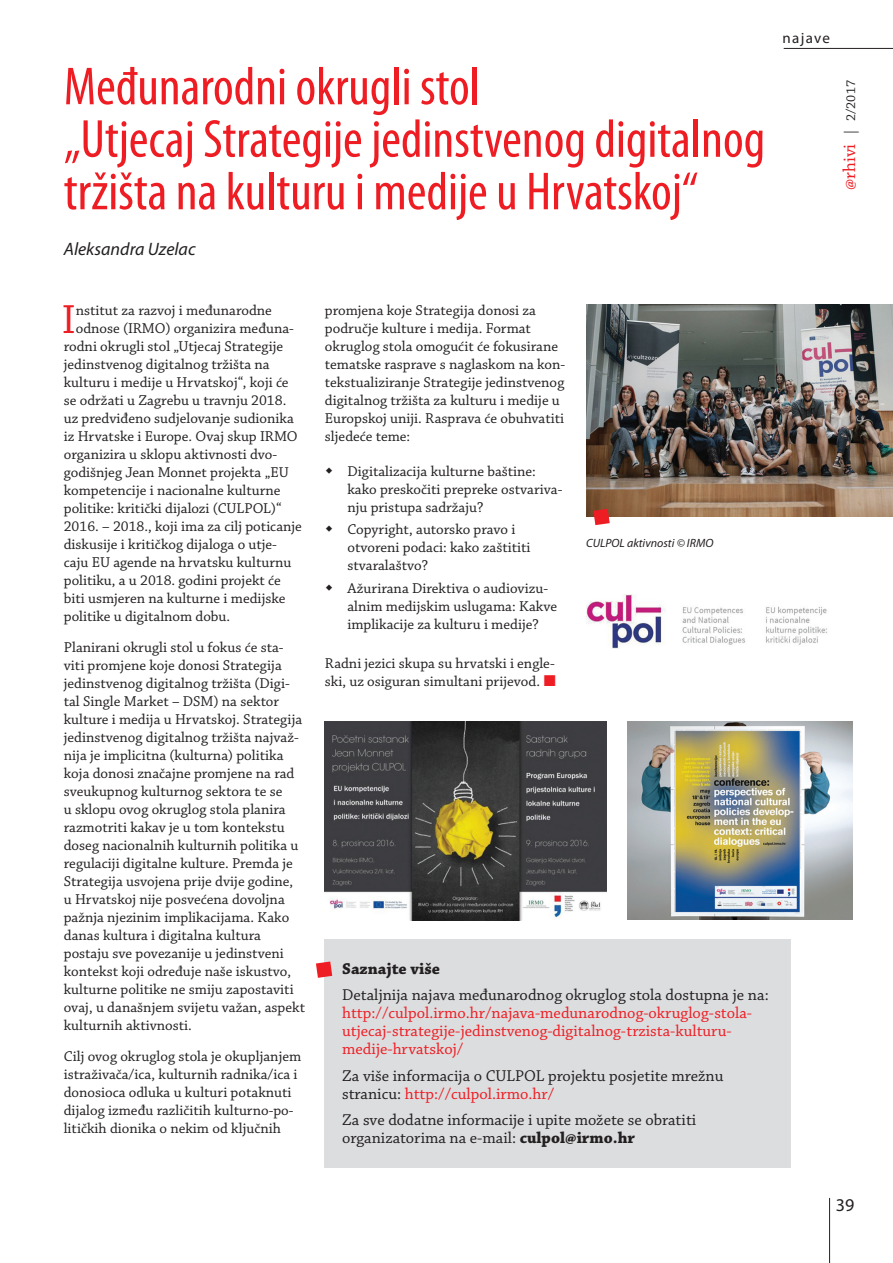
<style>
.page{position:relative;width:893px;height:1263px;background:#fff}
.page>*{position:absolute;margin:0;border:0;box-sizing:border-box;transform-origin:0 0}
.t1{font:condensed 54px/52.5px "Myriad Pro";color:#ee1d23}
.t2{font:42.75px "Chaparral Pro";color:#ee1d23}
.t3{font:italic 18px "Myriad Pro";color:#231f20}
.t4{font:18px "Chaparral Pro";color:#ee1d23}
.t5{font:18px "Myriad Pro";color:#231f20}
.t6{font:16.5px/18px "Chaparral Pro";color:#231f20}
.t7{font:16.5px/18px "Chaparral Pro";color:#ee1d23}
.t8{font:700 16.5px "Chaparral Pro";color:#231f20}
.t9{font:15px/18px "Chaparral Pro";color:#231f20}
.t10{font:15px "Myriad Pro";letter-spacing:.09em;color:#231f20}
.t11{font:italic 12px "Myriad Pro";color:#231f20}
.s1{font-size:15px;color:#231f20}
.s2{font-size:13.5px;color:#231f20}
.s3{color:#ee1d23}
.s4{font-weight:700}
</style>
<div class="page">
<div style="left:324px;top:940px;width:467px;height:228px;background:#dcdddf"></div>
<svg style="left:316px;top:961px;width:16px;height:17px"></svg>
<img style="left:586px;top:595px;width:241px;height:54px">
<img style="left:325px;top:721px;width:282px;height:200px">
<img style="left:586px;top:304px;width:307px;height:213px">
<svg style="left:593px;top:509px;width:17px;height:16px"></svg>
<img style="left:628px;top:721px;width:225px;height:199px">
<hr style="left:829px;top:1198px;width:1px;height:65px;background:#231f20">
<hr style="left:784px;top:48px;width:109px;height:1px;background:#231f20">
<h1 class="t1" style="left:64px;top:60px;width:703px">Međunarodni okrugli stol<br>„Utjecaj Strategije jedinstvenog digitalnog tržišta na kulturu i medije u Hrvatskoj“</h1>
<p class="t3" style="left:64px;top:237px;width:133px">Aleksandra Uzelac</p>
<p class="t10" style="left:782px;top:29px;width:49px">najave</p>
<p class="t4" style="left:840px;top:190px;width:111px;rotate:-90deg">@rhivi <span class="s1">|</span> <span class="s2">2/2017</span></p>
<h2 class="t2" style="left:62px;top:296px;width:15px">I</h2>
<p class="t9" style="left:76px;top:302px;width:198px">nstitut za razvoj i međunarodne</p>
<p class="t9" style="left:76px;top:320px;width:220px">odnose (IRMO) organizira međuna-</p>
<p class="t9" style="left:64px;top:338px;width:221px">rodni okrugli stol „Utjecaj Strategije</p>
<p class="t9" style="left:64px;top:356px;width:207px">jedinstvenog digitalnog tržišta na</p>
<p class="t9" style="left:64px;top:374px;width:226px">kulturu i medije u Hrvatskoj“, koji će</p>
<p class="t9" style="left:64px;top:392px;width:224px">se održati u Zagrebu u travnju 2018.</p>
<p class="t9" style="left:64px;top:410px;width:232px">uz predviđeno sudjelovanje sudionika</p>
<p class="t9" style="left:64px;top:428px;width:235px">iz Hrvatske i Europe. Ovaj skup IRMO</p>
<p class="t9" style="left:64px;top:446px;width:215px">organizira u sklopu aktivnosti dvo-</p>
<p class="t9" style="left:64px;top:464px;width:227px">godišnjeg Jean Monnet projekta „EU</p>
<p class="t9" style="left:64px;top:482px;width:218px">kompetencije i nacionalne kulturne</p>
<p class="t9" style="left:64px;top:500px;width:219px">politike: kritički dijalozi (CULPOL)“</p>
<p class="t9" style="left:64px;top:518px;width:240px">2016. – 2018., koji ima za cilj poticanje</p>
<p class="t9" style="left:64px;top:536px;width:215px">diskusije i kritičkog dijaloga o utje-</p>
<p class="t9" style="left:64px;top:554px;width:229px">caju EU agende na hrvatsku kulturnu</p>
<p class="t9" style="left:64px;top:572px;width:219px">politiku, a u 2018. godini projekt će</p>
<p class="t9" style="left:64px;top:590px;width:223px">biti usmjeren na kulturne i medijske</p>
<p class="t9" style="left:64px;top:608px;width:168px">politike u digitalnom dobu.</p>
<p class="t9" style="left:64px;top:639px;width:243px">Planirani okrugli stol u fokus će sta&shy;viti promjene koje donosi Strategija jedinstvenog digitalnog tržišta (Digi&shy;tal Single Market – DSM) na sektor kulture i medija u Hrvatskoj. Strategija jedinstvenog digitalnog tržišta najvaž&shy;nija je implicitna (kulturna) politika koja donosi značajne promjene na rad sveukupnog kulturnog sektora te se<br>u sklopu ovog okruglog stola planira razmotriti kakav je u tom kontekstu doseg nacionalnih kulturnih politika u regulaciji digitalne kulture. Premda je Strategija usvojena prije dvije godine,<br>u Hrvatskoj nije posvećena dovoljna pažnja njezinim implikacijama. Kako danas kultura i digitalna kultura postaju sve povezanije u jedinstveni kontekst koji određuje naše iskustvo, kulturne politike ne smiju zapostaviti ovaj, u današnjem svijetu važan, aspekt kulturnih aktivnosti.</p>
<p class="t9" style="left:64px;top:1047px;width:239px">Cilj ovog okruglog stola je okupljanjem istraživača/ica, kulturnih radnika/ica i donosioca odluka u kulturi potaknuti dijalog između različitih kulturno-po&shy;litičkih dionika o nekim od ključnih</p>
<p class="t9" style="left:325px;top:302px;width:242px">promjena koje Strategija donosi za područje kulture i medija. Format okruglog stola omogućit će fokusirane tematske rasprave s naglaskom na kon&shy;tekstualiziranje Strategije jedinstvenog digitalnog tržišta za kulturu i medije u Europskoj uniji. Rasprava će obuhvatiti sljedeće teme:</p>
<p class="t9" style="left:347px;top:463px;width:216px">Digitalizacija kulturne baštine: kako preskočiti prepreke ostvariva&shy;nju pristupa sadržaju?</p>
<p class="t9" style="left:347px;top:521px;width:185px">Copyright, autorsko pravo i otvoreni podaci: kako zaštititi stvaralaštvo?</p>
<p class="t9" style="left:347px;top:579px;width:211px">Ažurirana Direktiva o audiovizu&shy;alnim medijskim uslugama: Kakve implikacije za kulturu i medije?</p>
<p class="t9" style="left:325px;top:655px;width:231px">Radni jezici skupa su hrvatski i engle&shy;ski, uz osiguran simultani prijevod.</p>
<p class="t11" style="left:586px;top:536px;width:129px">CULPOL aktivnosti © IRMO</p>
<p class="t8" style="left:342px;top:959px;width:99px">Saznajte više</p>
<p class="t6" style="left:342px;top:987px;width:428px">Detaljnija najava međunarodnog okruglog stola dostupna je na:</p>
<p class="t7" style="left:342px;top:1005px;width:411px">http://culpol.irmo.hr/najava-medunarodnog-okruglog-stola&shy;utjecaj-strategije-jedinstvenog-digitalnog-trzista-kulturu&shy;medije-hrvatskoj/</p>
<p class="t6" style="left:342px;top:1067px;width:383px">Za više informacija o CULPOL projektu posjetite mrežnu stranicu: <span class="s3">http://culpol.irmo.hr/</span></p>
<p class="t6" style="left:342px;top:1112px;width:356px">Za sve dodatne informacije i upite možete se obratiti organizatorima na e-mail: <span class="s4">culpol@irmo.hr</span></p>
<p class="t5" style="left:836px;top:1194px;width:20px">39</p>
</div>
